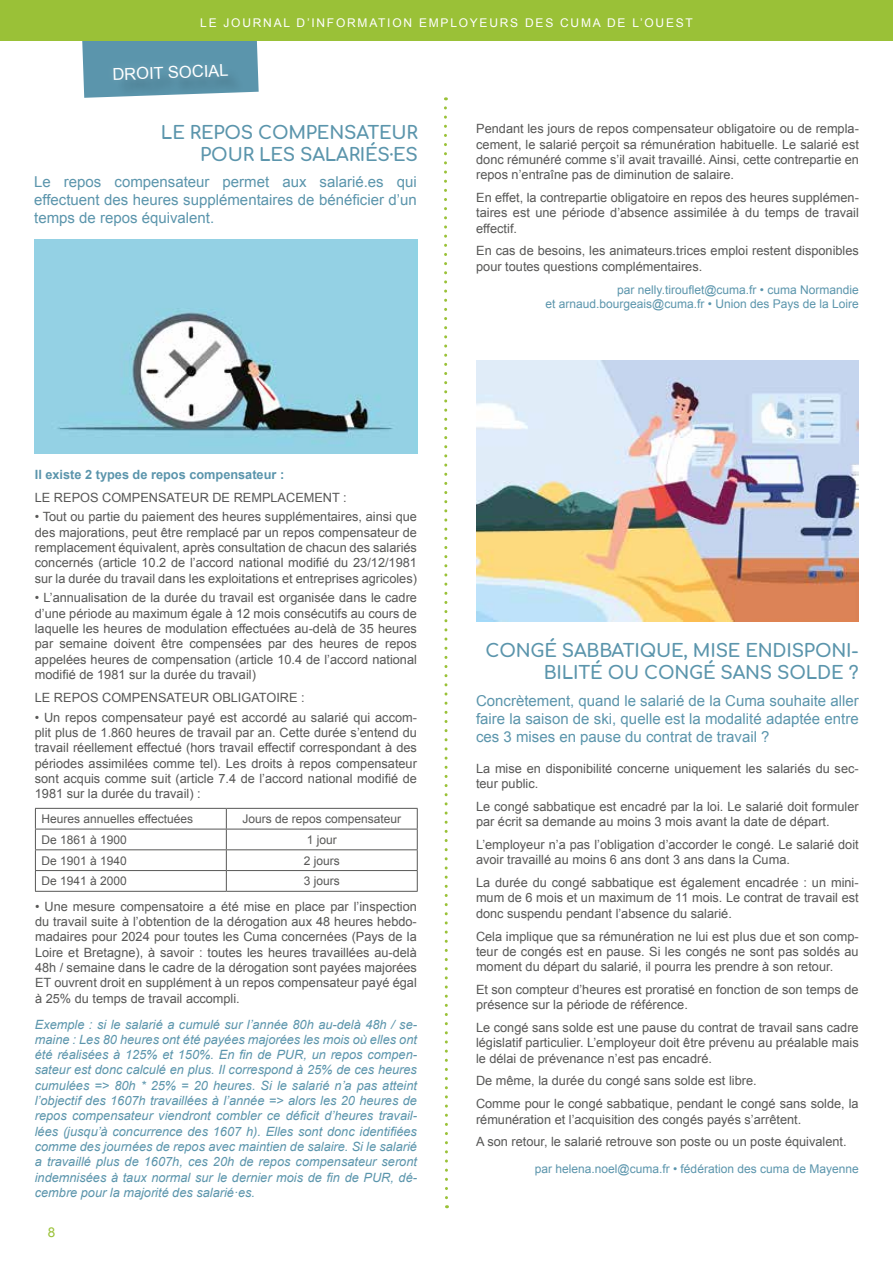
<style>
.page{position:relative;width:893px;height:1263px;background:#fff}
.page>*{position:absolute;margin:0;border:0;box-sizing:border-box;transform-origin:0 0}
.t1{font:700 18px/21.6px "Comfortaa";letter-spacing:-.01em;color:#5b95ac;text-align:right}
.t2{font:16.5px "Arial";color:#fff}
.t3{font:15px/18px "Arial";color:#5b95ac;text-align:justify}
.t4{font:13.5px "Arial";color:#9ac137}
.t5{font:12.75px/15.3px "Arial";color:#575756;text-align:justify}
.t6{font:italic 12.75px/15.3px "Arial";color:#5b95ac;text-align:justify}
.t7{font:700 12.75px "Arial";color:#5b95ac}
.t8{font:12px/14.4px "Arial";color:#5b95ac;text-align:right}
.t9{font:12px "Arial";color:#575756}
.t10{font:12px "Arial";letter-spacing:.145em;color:#fff}
</style>
<div class="page">
<svg style="left:82px;top:40px;width:177px;height:58px;background:#679bae"></svg>
<svg style="left:444px;top:97px;width:5px;height:1111px"></svg>
<div style="left:0;top:0;width:893px;height:40px;background:#9ac137"></div>
<img style="left:35px;top:239px;width:382px;height:215px">
<hr style="left:35px;top:808px;width:191px;height:1px;background:#575756">
<hr style="left:226px;top:808px;width:192px;height:1px;background:#575756">
<hr style="left:35px;top:829px;width:191px;height:1px;background:#575756">
<hr style="left:226px;top:829px;width:192px;height:1px;background:#575756">
<hr style="left:35px;top:849px;width:191px;height:1px;background:#575756">
<hr style="left:226px;top:849px;width:192px;height:1px;background:#575756">
<hr style="left:35px;top:870px;width:191px;height:1px;background:#575756">
<svg style="left:35px;top:809px;width:1px;height:82px"></svg>
<hr style="left:226px;top:870px;width:192px;height:1px;background:#575756">
<svg style="left:226px;top:809px;width:1px;height:82px"></svg>
<svg style="left:417px;top:809px;width:1px;height:82px"></svg>
<hr style="left:35px;top:891px;width:191px;height:1px;background:#575756">
<hr style="left:226px;top:891px;width:192px;height:1px;background:#575756">
<img style="left:476px;top:361px;width:383px;height:260px">
<p class="t10" style="left:200px;top:15px;width:494px">LE JOURNAL D’INFORMATION EMPLOYEURS DES CUMA DE L’OUEST</p>
<p class="t2" style="left:112px;top:63px;width:118px;rotate:-2deg">DROIT SOCIAL</p>
<h1 class="t1" style="left:161px;top:119px;width:258px">LE REPOS COMPENSATEUR<br>POUR LES SALARIÉS·ES</h1>
<p class="t3" style="left:34px;top:173px;width:384px">Le repos compensateur permet aux salarié.es qui effectuent des heures supplémentaires de bénéficier d’un temps de repos équivalent.</p>
<p class="t5" style="left:476px;top:121px;width:384px">Pendant les jours de repos compensateur obligatoire ou de rempla&shy;cement, le salarié perçoit sa rémunération habituelle. Le salarié est donc rémunéré comme s’il avait travaillé. Ainsi, cette contrepartie en repos n’entraîne pas de diminution de salaire.</p>
<p class="t5" style="left:476px;top:190px;width:384px">En effet, la contrepartie obligatoire en repos des heures supplémen&shy;taires est une période d’absence assimilée à du temps de travail effectif.</p>
<p class="t5" style="left:476px;top:243px;width:384px">En cas de besoins, les animateurs.trices emploi restent disponibles pour toutes questions complémentaires.</p>
<p class="t8" style="left:546px;top:283px;width:315px">par nelly.tirouflet@cuma.fr • cuma Normandie<br>et arnaud.bourgeais@cuma.fr • Union des Pays de la Loire</p>
<p class="t7" style="left:35px;top:466px;width:251px">Il existe 2 types de repos compensateur :</p>
<p class="t5" style="left:35px;top:490px;width:313px">LE REPOS COMPENSATEUR DE REMPLACEMENT :</p>
<p class="t5" style="left:35px;top:509px;width:384px">• Tout ou partie du paiement des heures supplémentaires, ainsi que des majorations, peut être remplacé par un repos compensateur de remplacement équivalent, après consultation de chacun des salariés concernés (article 10.2 de l’accord national modifié du 23/12/1981 sur la durée du travail dans les exploitations et entreprises agricoles)</p>
<p class="t5" style="left:35px;top:590px;width:384px">• L’annualisation de la durée du travail est organisée dans le cadre d’une période au maximum égale à 12 mois consécutifs au cours de laquelle les heures de modulation effectuées au-delà de 35 heures par semaine doivent être compensées par des heures de repos appelées heures de compensation (article 10.4 de l’accord national modifié de 1981 sur la durée du travail)</p>
<p class="t5" style="left:35px;top:690px;width:271px">LE REPOS COMPENSATEUR OBLIGATOIRE :</p>
<p class="t5" style="left:35px;top:710px;width:384px">• Un repos compensateur payé est accordé au salarié qui accom&shy;plit plus de 1.860 heures de travail par an. Cette durée s’entend du travail réellement effectué (hors travail effectif correspondant à des périodes assimilées comme tel). Les droits à repos compensateur sont acquis comme suit (article 7.4 de l’accord national modifié de 1981 sur la durée du travail) :</p>
<p class="t9" style="left:41px;top:811px;width:153px">Heures annuelles effectuées</p>
<p class="t9" style="left:242px;top:811px;width:160px">Jours de repos compensateur</p>
<p class="t9" style="left:41px;top:832px;width:87px">De 1861 à 1900</p>
<p class="t9" style="left:307px;top:832px;width:32px">1 jour</p>
<p class="t9" style="left:41px;top:852px;width:87px">De 1901 à 1940</p>
<p class="t9" style="left:304px;top:852px;width:38px">2 jours</p>
<p class="t9" style="left:41px;top:873px;width:87px">De 1941 à 2000</p>
<p class="t9" style="left:304px;top:873px;width:38px">3 jours</p>
<p class="t5" style="left:35px;top:899px;width:383px">• Une mesure compensatoire a été mise en place par l’inspection du travail suite à l’obtention de la dérogation aux 48 heures hebdo&shy;madaires pour 2024 pour toutes les Cuma concernées (Pays de la Loire et Bretagne), à savoir : toutes les heures travaillées au-delà 48h / semaine dans le cadre de la dérogation sont payées majorées ET ouvrent droit en supplément à un repos compensateur payé égal à 25% du temps de travail accompli.</p>
<p class="t6" style="left:35px;top:1016px;width:384px">Exemple : si le salarié a cumulé sur l’année 80h au-delà 48h / se&shy;maine : Les 80 heures ont été payées majorées les mois où elles ont été réalisées à 125% et 150%. En fin de PUR, un repos compen&shy;sateur est donc calculé en plus. Il correspond à 25% de ces heures cumulées =&gt; 80h * 25% = 20 heures. Si le salarié n’a pas atteint l’objectif des 1607h travaillées à l’année =&gt; alors les 20 heures de repos compensateur viendront combler ce déficit d’heures travail&shy;lées (jusqu’à concurrence des 1607 h). Elles sont donc identifiées comme des journées de repos avec maintien de salaire. Si le salarié a travaillé plus de 1607h, ces 20h de repos compensateur seront indemnisées à taux normal sur le dernier mois de fin de PUR, dé&shy;cembre pour la majorité des salarié·es.</p>
<p class="t4" style="left:48px;top:1223px;width:9px">8</p>
<h1 class="t1" style="left:486px;top:637px;width:374px">CONGÉ SABBATIQUE, MISE ENDISPONI-<br>BILITÉ OU CONGÉ SANS SOLDE ?</h1>
<p class="t3" style="left:476px;top:692px;width:384px">Concrètement, quand le salarié de la Cuma souhaite aller faire la saison de ski, quelle est la modalité adaptée entre ces 3 mises en pause du contrat de travail ?</p>
<p class="t5" style="left:476px;top:761px;width:384px">La mise en disponibilité concerne uniquement les salariés du sec&shy;teur public.</p>
<p class="t5" style="left:476px;top:799px;width:384px">Le congé sabbatique est encadré par la loi. Le salarié doit formuler par écrit sa demande au moins 3 mois avant la date de départ.</p>
<p class="t5" style="left:476px;top:837px;width:384px">L’employeur n’a pas l’obligation d’accorder le congé. Le salarié doit avoir travaillé au moins 6 ans dont 3 ans dans la Cuma.</p>
<p class="t5" style="left:476px;top:875px;width:384px">La durée du congé sabbatique est également encadrée : un mini&shy;mum de 6 mois et un maximum de 11 mois. Le contrat de travail est donc suspendu pendant l’absence du salarié.</p>
<p class="t5" style="left:476px;top:928px;width:384px">Cela implique que sa rémunération ne lui est plus due et son comp&shy;teur de congés est en pause. Si les congés ne sont pas soldés au moment du départ du salarié, il pourra les prendre à son retour.</p>
<p class="t5" style="left:476px;top:982px;width:384px">Et son compteur d’heures est proratisé en fonction de son temps de présence sur la période de référence.</p>
<p class="t5" style="left:476px;top:1020px;width:384px">Le congé sans solde est une pause du contrat de travail sans cadre législatif particulier. L’employeur doit être prévenu au préalable mais le délai de prévenance n’est pas encadré.</p>
<p class="t5" style="left:476px;top:1070px;width:384px;line-height:22.8px">De même, la durée du congé sans solde est libre.<br>Comme pour le congé sabbatique, pendant le congé sans solde, la</p>
<p class="t5" style="left:476px;top:1108px;width:372px;line-height:22.8px">rémunération et l’acquisition des congés payés s’arrêtent.<br>A son retour, le salarié retrouve son poste ou un poste équivalent.</p>
<p class="t8" style="left:535px;top:1161px;width:325px">par helena.noel@cuma.fr • fédération des cuma de Mayenne</p>
</div>
